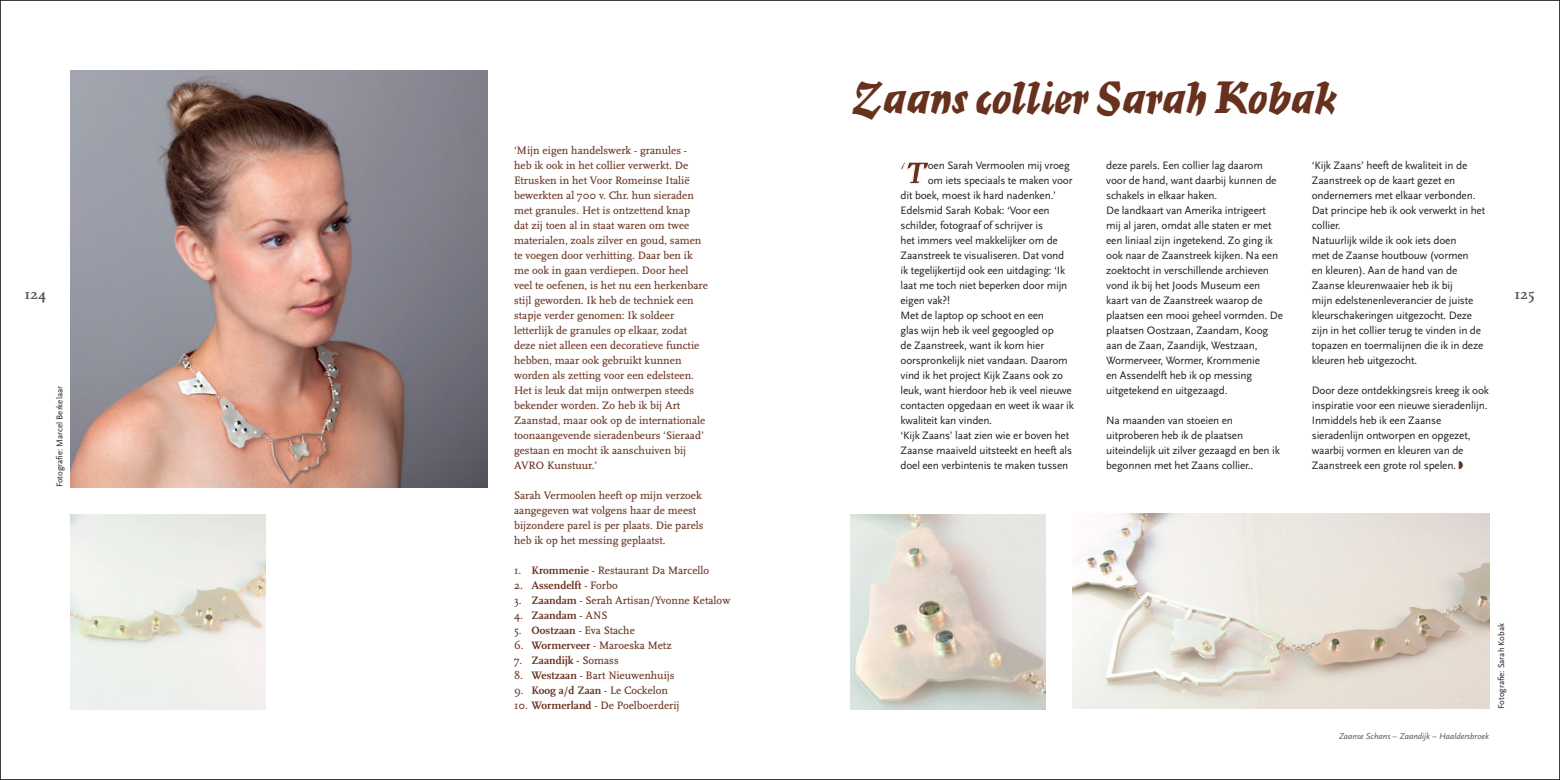
<style>
.page{position:relative;width:1560px;height:780px;background:#fff}
.page>*{position:absolute;margin:0;border:0;box-sizing:border-box;transform-origin:0 0}
.t1{font:45px "Mercurius MT Bold Script";letter-spacing:-.05em;color:#68311e}
.t2{font:30.88px "Mercurius MT Bold Script";color:#68311e}
.t3{font:700 15px "AD Scala";color:#57585a}
.t4{font:11.25px/15px "AD Scala Sans Romein";letter-spacing:-.015em;color:#231f20}
.t5{font:11.25px/15px "AD Scala Romein";color:#68311e}
.t6{font:700 11.25px "AD Scala";color:#68311e}
.t7{font:8.75px "AD Scala Sans Romein";color:#231f20}
.t8{font:italic 8.75px "AD Scala Sans";color:#57585a}
.s1{font-family:"AD Scala";font-weight:700}
.s2{font-family:"AD Scala Romein";font-weight:400}
.s3{color:#68311e}
</style>
<div class="page">
<img style="left:1072px;top:514px;width:416px;height:195px">
<img style="left:850px;top:514px;width:195px;height:195px">
<img style="left:71px;top:71px;width:416px;height:416px">
<img style="left:71px;top:514px;width:195px;height:195px">
<p class="t1" style="left:850px;top:71px;width:488px">Zaans collier Sarah Kobak</p>
<p class="t5" style="left:514px;top:143px;width:195px">‘Mijn eigen handelswerk - granules -<br>heb ik ook in het collier verwerkt. De Etrusken in het Voor Romeinse Italië bewerkten al 700 v. Chr. hun sieraden met granules. Het is ontzettend knap<br>dat zij toen al in staat waren om twee materialen, zoals zilver en goud, samen te voegen door verhitting. Daar ben ik me ook in gaan verdiepen. Door heel veel te oefenen, is het nu een herkenbare stijl geworden. Ik heb de techniek een stapje verder genomen: Ik soldeer letterlijk de granules op elkaar, zodat deze niet alleen een decoratieve functie hebben, maar ook gebruikt kunnen worden als zetting voor een edelsteen.<br>Het is leuk dat mijn ontwerpen steeds bekender worden. Zo heb ik bij Art Zaanstad, maar ook op de internationale toonaangevende sieradenbeurs ‘Sieraad’ gestaan en mocht ik aanschuiven bij AVRO Kunstuur.’</p>
<p class="t5" style="left:514px;top:488px;width:191px">Sarah Vermoolen heeft op mijn verzoek aangegeven wat volgens haar de meest bijzondere parel is per plaats. Die parels heb ik op het messing geplaatst.</p>
<p class="t5" style="left:514px;top:563px;width:197px">1. <span class="s1">Krommenie</span> - Restaurant Da Marcello</p>
<p class="t6" style="left:514px;top:579px;width:105px"><span class="s2">2.</span> Assendelft <span class="s2">- Forbo</span></p>
<p class="t5" style="left:514px;top:593px;width:218px">3. <span class="s1">Zaandam</span> - Serah Artisan/Yvonne Ketalow</p>
<p class="t6" style="left:514px;top:609px;width:95px"><span class="s2">4.</span> Zaandam <span class="s2">- ANS</span></p>
<p class="t5" style="left:514px;top:623px;width:122px">5. <span class="s1">Oostzaan</span> - Eva Stache</p>
<p class="t5" style="left:514px;top:638px;width:159px">6. <span class="s1">Wormerveer</span> - Maroeska Metz</p>
<p class="t5" style="left:514px;top:653px;width:106px">7. <span class="s1">Zaandijk</span> - Somass</p>
<p class="t5" style="left:514px;top:668px;width:162px">8. <span class="s1">Westzaan</span> - Bart Nieuwenhuijs</p>
<p class="t5" style="left:514px;top:683px;width:155px">9. <span class="s1">Koog a/d Zaan</span> - Le Cockelon</p>
<p class="t5" style="left:514px;top:698px;width:167px">10. <span class="s1">Wormerland</span> - De Poelboerderij</p>
<p class="t4" style="left:1311px;top:158px;width:175px">‘Kijk Zaans’ heeft de kwaliteit in de<br>Zaanstreek op de kaart gezet en ondernemers met elkaar verbonden.<br>Dat principe heb ik ook verwerkt in het collier.</p>
<p class="t4" style="left:1311px;top:233px;width:173px">Natuurlijk wilde ik ook iets doen<br>met de Zaanse houtbouw (vormen<br>en kleuren). Aan de hand van de Zaanse kleurenwaaier heb ik bij<br>mijn edelstenenleverancier de juiste kleurschakeringen uitgezocht. Deze zijn in het collier terug te vinden in de topazen en toermalijnen die ik in deze kleuren heb uitgezocht.</p>
<p class="t4" style="left:1311px;top:383px;width:179px">Door deze ontdekkingsreis kreeg ik ook inspiratie voor een nieuwe sieradenlijn.<br>Inmiddels heb ik een Zaanse sieradenlijn ontworpen en opgezet, waarbij vormen en kleuren van de Zaanstreek een grote rol spelen. <span class="s3">◗</span></p>
<p class="t2" style="left:897px;top:155px;width:32px">‘T</p>
<p class="t4" style="left:927px;top:158px;width:143px">oen Sarah Vermoolen mij vroeg</p>
<p class="t4" style="left:1106px;top:158px;width:172px">deze parels. Een collier lag daarom voor de hand, want daarbij kunnen de schakels in elkaar haken.</p>
<p class="t4" style="left:1106px;top:203px;width:178px">De landkaart van Amerika intrigeert mij al jaren, omdat alle staten er met een liniaal zijn ingetekend. Zo ging ik ook naar de Zaanstreek kijken. Na een zoektocht in verschillende archieven vond ik bij het Joods Museum een kaart van de Zaanstreek waarop de plaatsen een mooi geheel vormden. De plaatsen Oostzaan, Zaandam, Koog aan de Zaan, Zaandijk, Westzaan, Wormerveer, Wormer, Krommenie<br>en Assendelft heb ik op messing uitgetekend en uitgezaagd.</p>
<p class="t4" style="left:1106px;top:413px;width:175px">Na maanden van stoeien en uitproberen heb ik de plaatsen uiteindelijk uit zilver gezaagd en ben ik begonnen met het Zaans collier..</p>
<p class="t4" style="left:927px;top:173px;width:146px">om iets speciaals te maken voor</p>
<p class="t4" style="left:900px;top:188px;width:157px">dit boek, moest ik hard nadenken.’</p>
<p class="t4" style="left:900px;top:203px;width:151px">Edelsmid Sarah Kobak: ‘Voor een</p>
<p class="t4" style="left:900px;top:218px;width:144px">schilder, fotograaf of schrijver is</p>
<p class="t4" style="left:900px;top:233px;width:159px">het immers veel makkelijker om de</p>
<p class="t4" style="left:900px;top:248px;width:165px">Zaanstreek te visualiseren. Dat vond</p>
<p class="t4" style="left:900px;top:263px;width:166px">ik tegelijkertijd ook een uitdaging: ‘Ik</p>
<p class="t4" style="left:900px;top:278px;width:168px">laat me toch niet beperken door mijn</p>
<p class="t4" style="left:900px;top:293px;width:51px">eigen vak?!</p>
<p class="t4" style="left:900px;top:308px;width:175px">Met de laptop op schoot en een<br>glas wijn heb ik veel gegoogled op<br>de Zaanstreek, want ik kom hier oorspronkelijk niet vandaan. Daarom vind ik het project Kijk Zaans ook zo leuk, want hierdoor heb ik veel nieuwe contacten opgedaan en weet ik waar ik kwaliteit kan vinden.</p>
<p class="t4" style="left:900px;top:428px;width:173px">‘Kijk Zaans’ laat zien wie er boven het<br>Zaanse maaiveld uitsteekt en heeft als doel een verbintenis te maken tussen</p>
<p class="t3" style="left:24px;top:285px;width:23px">124</p>
<p class="t3" style="left:1514px;top:285px;width:22px">125</p>
<p class="t7" style="left:55px;top:487px;width:103px;rotate:-90deg">Fotografie: Marcel Berkelaar</p>
<p class="t7" style="left:1496px;top:709px;width:87px;rotate:-90deg">Fotografie: Sarah Kobak</p>
<p class="t8" style="left:1338px;top:731px;width:152px">Zaanse Schans – Zaandijk – Haaldersbroek</p>
</div>
